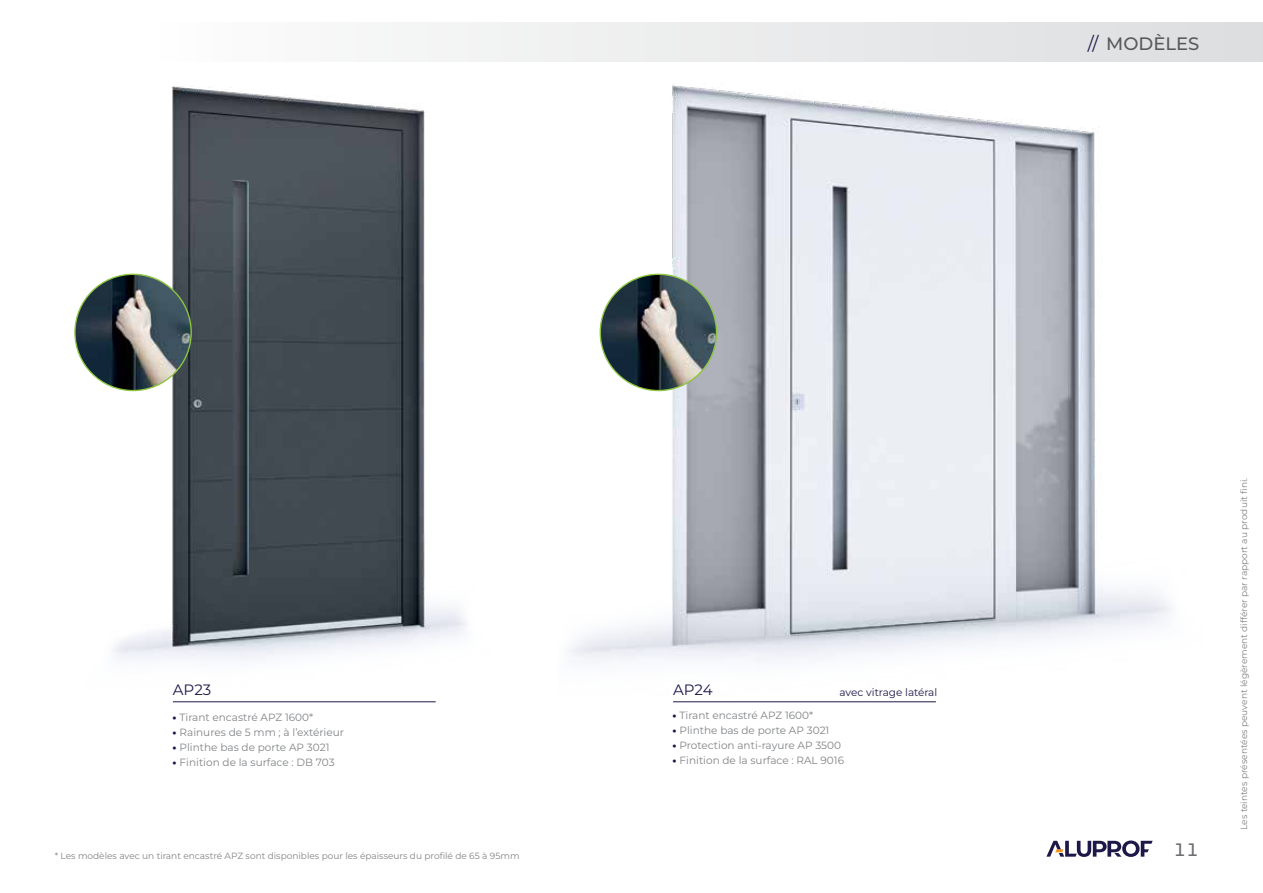
<style>
.page{position:relative;width:1263px;height:893px;background:#fff}
.page>*{position:absolute;margin:0;border:0;box-sizing:border-box;transform-origin:0 0}
.t1{font:500 18px "Aluprof Sans";color:#58595b}
.t2{font:500 18px "Aluprof Sans";color:#6d6e71}
.t3{font:15px "Aluprof Sans";letter-spacing:-.005em;color:#1d1848}
.t4{font:10.5px "Aluprof Sans";color:#808285}
.t5{font:10.5px "Aluprof Sans";color:#1d1848}
.t6{font:9px "Aluprof Sans";color:#808285}
.s1{font-weight:400;color:#1d1848}
.s2{font-weight:800;color:#1d1848}
</style>
<div class="page">
<svg style="left:1046px;top:840px;width:107px;height:17px"></svg>
<img style="left:559px;top:61px;width:644px;height:642px">
<img style="left:76px;top:22px;width:430px;height:681px">
<hr style="left:173px;top:701px;width:263px;height:1px;background:#1d1848">
<hr style="left:673px;top:701px;width:263px;height:1px;background:#1d1848">
<img style="left:75px;top:274px;width:116px;height:117px;border-radius:58px">
<img style="left:600px;top:274px;width:116px;height:117px;border-radius:58px">
<div style="left:146px;top:23px;width:1117px;height:38px;background:linear-gradient(to right,#fdfdfd,#dcdddf)"></div>
<h1 class="t1" style="left:1088px;top:31px;width:113px"><span class="s1">//</span> MODÈLES</h1>
<h2 class="t3" style="left:173px;top:679px;width:40px">AP23</h2>
<p class="t4" style="left:173px;top:710px;width:142px"><span class="s2">•</span> Tirant encastré APZ 1600*</p>
<p class="t4" style="left:173px;top:725px;width:173px"><span class="s2">•</span> Rainures de 5 mm ; à l’extérieur</p>
<p class="t4" style="left:173px;top:740px;width:158px"><span class="s2">•</span> Plinthe bas de porte AP 3021</p>
<p class="t4" style="left:173px;top:755px;width:164px"><span class="s2">•</span> Finition de la surface : DB 703</p>
<p class="t6" style="left:55px;top:849px;width:466px">* Les modèles avec un tirant encastré APZ sont disponibles pour les épaisseurs du profilé de 65 à 95mm</p>
<h2 class="t3" style="left:673px;top:679px;width:41px">AP24</h2>
<p class="t5" style="left:839px;top:685px;width:99px">avec vitrage latéral</p>
<p class="t4" style="left:672px;top:708px;width:142px"><span class="s2">•</span> Tirant encastré APZ 1600*</p>
<p class="t4" style="left:672px;top:723px;width:158px"><span class="s2">•</span> Plinthe bas de porte AP 3021</p>
<p class="t4" style="left:672px;top:738px;width:170px"><span class="s2">•</span> Protection anti-rayure AP 3500</p>
<p class="t4" style="left:672px;top:753px;width:173px"><span class="s2">•</span> Finition de la surface : RAL 9016</p>
<h1 class="t2" style="left:1173px;top:837px;width:27px">11</h1>
<p class="t6" style="left:1237px;top:830px;width:353px;rotate:-90deg">Les teintes présentées peuvent légèrement différer par rapport au produit fini.</p>
</div>
